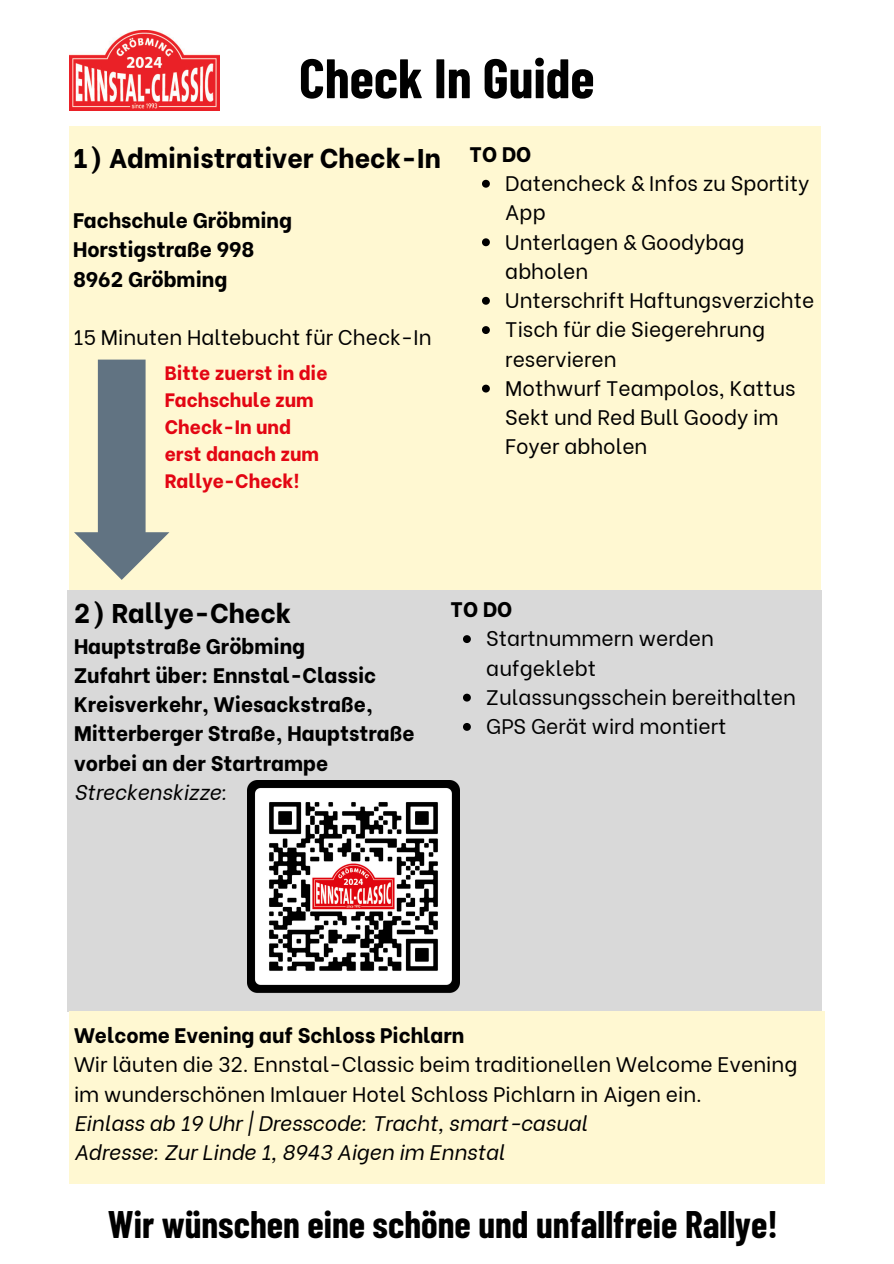
<style>
.page{position:relative;width:894px;height:1264px;background:#fff}
.page>*{position:absolute;margin:0;border:0;box-sizing:border-box;transform-origin:0 0}
.t1{font:700 55.5px "Barlow Condensed";color:#000}
.t2{font:700 37.5px "Barlow Condensed";color:#000}
.t3{font:800 27px "Be Vietnam";color:#000}
.t4{font:21px/29.2px "Be Vietnam";color:#000}
.t5{font:800 21px/29.2px "Be Vietnam";color:#000}
.t6{font:italic 21px "Be Vietnam";color:#000}
.t7{font:800 19.35px/27px "Be Vietnam";color:#e30613}
</style>
<div class="page">
<div style="left:69px;top:127px;width:751px;height:463px;background:#fff8d2"></div>
<div style="left:68px;top:590px;width:753px;height:421px;background:#d9d9d9"></div>
<div style="left:69px;top:1011px;width:755px;height:172px;background:#fff8d2"></div>
<svg style="left:74px;top:359px;width:95px;height:221px"></svg>
<img style="left:69px;top:30px;width:150px;height:80px">
<img style="left:248px;top:780px;width:211px;height:213px">
<svg style="left:482px;top:180px;width:7px;height:8px"></svg>
<svg style="left:482px;top:238px;width:7px;height:8px"></svg>
<svg style="left:482px;top:297px;width:7px;height:8px"></svg>
<svg style="left:482px;top:326px;width:7px;height:8px"></svg>
<svg style="left:482px;top:384px;width:7px;height:8px"></svg>
<svg style="left:463px;top:635px;width:7px;height:8px"></svg>
<svg style="left:463px;top:693px;width:7px;height:8px"></svg>
<svg style="left:463px;top:723px;width:7px;height:7px"></svg>
<h3 class="t1" style="left:299px;top:43px;width:297px">Check In Guide</h3>
<h5 class="t3" style="left:73px;top:136px;width:369px">1) Administrativer Check-In</h5>
<p class="t5" style="left:73px;top:204px;width:220px">Fachschule Gröbming<br>Horstigstraße 998<br>8962 Gröbming</p>
<h5 class="t4" style="left:73px;top:321px;width:360px">15 Minuten Haltebucht für Check-In</h5>
<h2 class="t7" style="left:165px;top:357px;width:164px">Bitte zuerst in die<br>Fachschule zum<br>Check-In und erst danach zum<br>Rallye-Check!</h2>
<h4 class="t5" style="left:469px;top:137px;width:63px">TO DO</h4>
<p class="t4" style="left:505px;top:167px;width:305px">Datencheck &amp; Infos zu Sportity<br>App</p>
<p class="t4" style="left:505px;top:225px;width:241px">Unterlagen &amp; Goodybag abholen</p>
<p class="t4" style="left:505px;top:284px;width:310px">Unterschrift Haftungsverzichte</p>
<p class="t4" style="left:505px;top:313px;width:261px">Tisch für die Siegerehrung reservieren</p>
<p class="t4" style="left:505px;top:371px;width:291px">Mothwurf Teampolos, Kattus<br>Sekt und Red Bull Goody im<br>Foyer abholen</p>
<p class="t3" style="left:74px;top:591px;width:219px">2) Rallye-Check</p>
<p class="t5" style="left:74px;top:629px;width:232px">Hauptstraße Gröbming</p>
<p class="t5" style="left:74px;top:658px;width:342px">Zufahrt über: Ennstal-Classic<br>Kreisverkehr, Wiesackstraße,<br>Mitterberger Straße, Hauptstraße vorbei an der Startrampe</p>
<p class="t6" style="left:74px;top:775px;width:155px">Streckenskizze:</p>
<h4 class="t5" style="left:450px;top:592px;width:63px">TO DO</h4>
<p class="t4" style="left:486px;top:622px;width:229px">Startnummern werden aufgeklebt</p>
<p class="t4" style="left:486px;top:680px;width:311px">Zulassungsschein bereithalten</p>
<p class="t4" style="left:486px;top:709px;width:241px">GPS Gerät wird montiert</p>
<p class="t5" style="left:74px;top:1018px;width:392px">Welcome Evening auf Schloss Pichlarn</p>
<p class="t4" style="left:74px;top:1048px;width:724px">Wir läuten die 32. Ennstal-Classic beim traditionellen Welcome Evening im wunderschönen Imlauer Hotel Schloss Pichlarn in Aigen ein.</p>
<p class="t6" style="left:74px;top:1105px;width:515px">Einlass ab 19 Uhr | Dresscode: Tracht, smart-casual</p>
<p class="t6" style="left:74px;top:1135px;width:432px">Adresse: Zur Linde 1, 8943 Aigen im Ennstal</p>
<p class="t2" style="left:108px;top:1199px;width:671px">Wir wünschen eine schöne und unfallfreie Rallye!</p>
</div>
